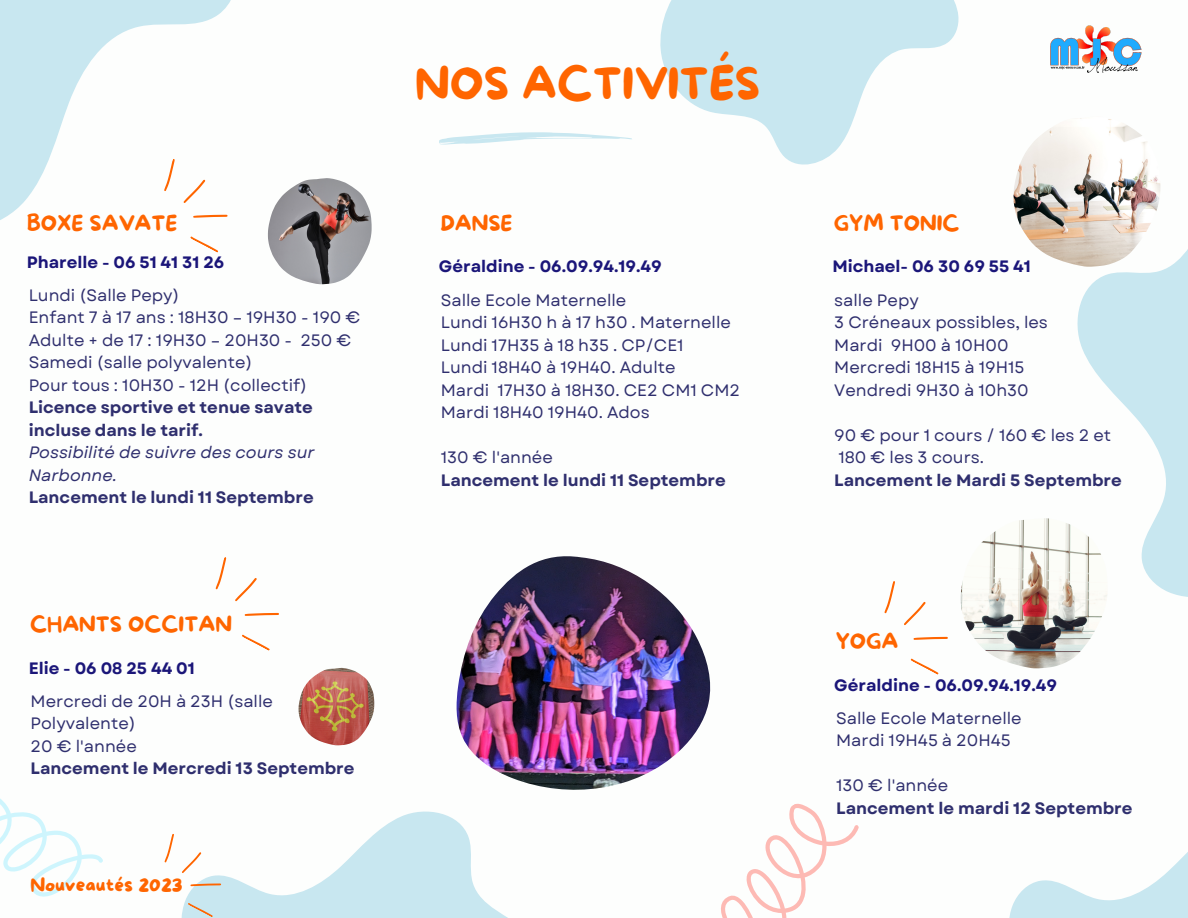
<style>
.page{position:relative;width:1188px;height:918px;background:#fff}
.page>*{position:absolute;margin:0;border:0;box-sizing:border-box;transform-origin:0 0}
.t1{font:43.8px "More Sugar";color:#ff6500}
.t2{font:21px "More Sugar";color:#ff6500}
.t3{font:18.75px "More Sugar";color:#ff6500}
.t4{font:16.5px/22.5px "Garet";color:#2f2f6e}
.t5{font:700 16.5px/22.5px "Garet";color:#2f2f6e}
.t6{font:700 16.5px "Garet";color:#1b1679}
.t7{font:italic 16.5px/22.5px "Garet";color:#2f2f6e}
</style>
<div class="page">
<svg style="left:0;top:0;width:231px;height:220px"></svg>
<svg style="left:1013px;top:183px;width:175px;height:414px"></svg>
<svg style="left:660px;top:0;width:299px;height:165px;fill:#c8e7f0"></svg>
<svg style="left:439px;top:132px;width:193px;height:13px"></svg>
<svg style="left:0;top:798px;width:103px;height:99px"></svg>
<svg style="left:721px;top:803px;width:138px;height:115px"></svg>
<svg style="left:221px;top:710px;width:287px;height:208px"></svg>
<svg style="left:1009px;top:852px;width:179px;height:66px"></svg>
<svg style="left:158px;top:158px;width:70px;height:95px"></svg>
<svg style="left:884px;top:581px;width:64px;height:94px"></svg>
<svg style="left:215px;top:557px;width:64px;height:94px"></svg>
<img style="left:455px;top:556px;width:256px;height:234px">
<img style="left:961px;top:518px;width:146px;height:150px">
<img style="left:1014px;top:118px;width:146px;height:149px">
<img style="left:268px;top:178px;width:103px;height:106px">
<img style="left:299px;top:668px;width:75px;height:77px">
<img style="left:1050px;top:25px;width:92px;height:48px">
<svg style="left:164px;top:834px;width:57px;height:84px"></svg>
<p class="t2" style="left:27px;top:211px;width:152px">BOXE SAVATE</p>
<p class="t1" style="left:415px;top:60px;width:347px">NOS ACTIVITÉS</p>
<p class="t2" style="left:440px;top:211px;width:74px">DANSE</p>
<p class="t2" style="left:834px;top:211px;width:127px">GYM TONIC</p>
<p class="t6" style="left:27px;top:250px;width:199px">Pharelle - 06 51 41 31 26</p>
<p class="t6" style="left:439px;top:255px;width:224px">Géraldine - 06.09.94.19.49</p>
<p class="t6" style="left:832px;top:255px;width:200px">Michael- 06 30 69 55 41</p>
<p class="t4" style="left:29px;top:284px;width:152px">Lundi (Salle Pepy)</p>
<p class="t4" style="left:29px;top:306px;width:333px">Enfant 7 à 17 ans : 18H30 – 19H30 - 190 €</p>
<p class="t4" style="left:29px;top:329px;width:324px">Adulte + de 17 : 19H30 – 20H30 - 250 €</p>
<p class="t4" style="left:29px;top:351px;width:225px">Samedi (salle polyvalente)</p>
<p class="t4" style="left:29px;top:374px;width:280px">Pour tous : 10H30 - 12H (collectif)</p>
<p class="t5" style="left:29px;top:396px;width:286px">Licence sportive et tenue savate incluse dans le tarif.</p>
<p class="t7" style="left:29px;top:441px;width:287px">Possibilité de suivre des cours sur<br>Narbonne.</p>
<p class="t5" style="left:29px;top:486px;width:287px">Lancement le lundi 11 Septembre</p>
<p class="t2" style="left:30px;top:612px;width:203px">CHANTS OCCITAN</p>
<p class="t6" style="left:29px;top:656px;width:168px">Elie - 06 08 25 44 01</p>
<p class="t4" style="left:31px;top:690px;width:244px">Mercredi de 20H à 23H (salle<br>Polyvalente)</p>
<p class="t4" style="left:31px;top:735px;width:108px">20 € l'année</p>
<p class="t5" style="left:31px;top:757px;width:326px">Lancement le Mercredi 13 Septembre</p>
<p class="t3" style="left:31px;top:875px;width:154px">Nouveautés 2023</p>
<p class="t4" style="left:441px;top:289px;width:187px">Salle Ecole Maternelle</p>
<p class="t4" style="left:441px;top:311px;width:292px">Lundi 16H30 h à 17 h30 . Maternelle</p>
<p class="t4" style="left:441px;top:334px;width:244px">Lundi 17H35 à 18 h35 . CP/CE1</p>
<p class="t4" style="left:441px;top:356px;width:236px">Lundi 18H40 à 19H40. Adulte</p>
<p class="t4" style="left:441px;top:379px;width:301px">Mardi 17H30 à 18H30. CE2 CM1 CM2</p>
<p class="t4" style="left:441px;top:401px;width:210px">Mardi 18H40 19H40. Ados</p>
<p class="t4" style="left:441px;top:446px;width:114px">130 € l'année</p>
<p class="t5" style="left:441px;top:469px;width:287px">Lancement le lundi 11 Septembre</p>
<p class="t4" style="left:834px;top:289px;width:86px">salle Pepy</p>
<p class="t4" style="left:834px;top:311px;width:215px">3 Créneaux possibles, les</p>
<p class="t4" style="left:834px;top:334px;width:176px">Mardi 9H00 à 10H00</p>
<p class="t4" style="left:834px;top:356px;width:192px">Mercredi 18H15 à 19H15</p>
<p class="t4" style="left:834px;top:379px;width:196px">Vendredi 9H30 à 10h30</p>
<p class="t4" style="left:834px;top:424px;width:278px">90 € pour 1 cours / 160 € les 2 et</p>
<p class="t4" style="left:838px;top:446px;width:147px">180 € les 3 cours.</p>
<p class="t5" style="left:834px;top:469px;width:289px">Lancement le Mardi 5 Septembre</p>
<p class="t2" style="left:836px;top:630px;width:64px">YOGA</p>
<p class="t6" style="left:834px;top:673px;width:224px">Géraldine - 06.09.94.19.49</p>
<p class="t4" style="left:836px;top:707px;width:187px">Salle Ecole Maternelle</p>
<p class="t4" style="left:836px;top:729px;width:176px">Mardi 19H45 à 20H45</p>
<p class="t4" style="left:836px;top:774px;width:114px">130 € l'année</p>
<p class="t5" style="left:836px;top:797px;width:298px">Lancement le mardi 12 Septembre</p>
</div>
